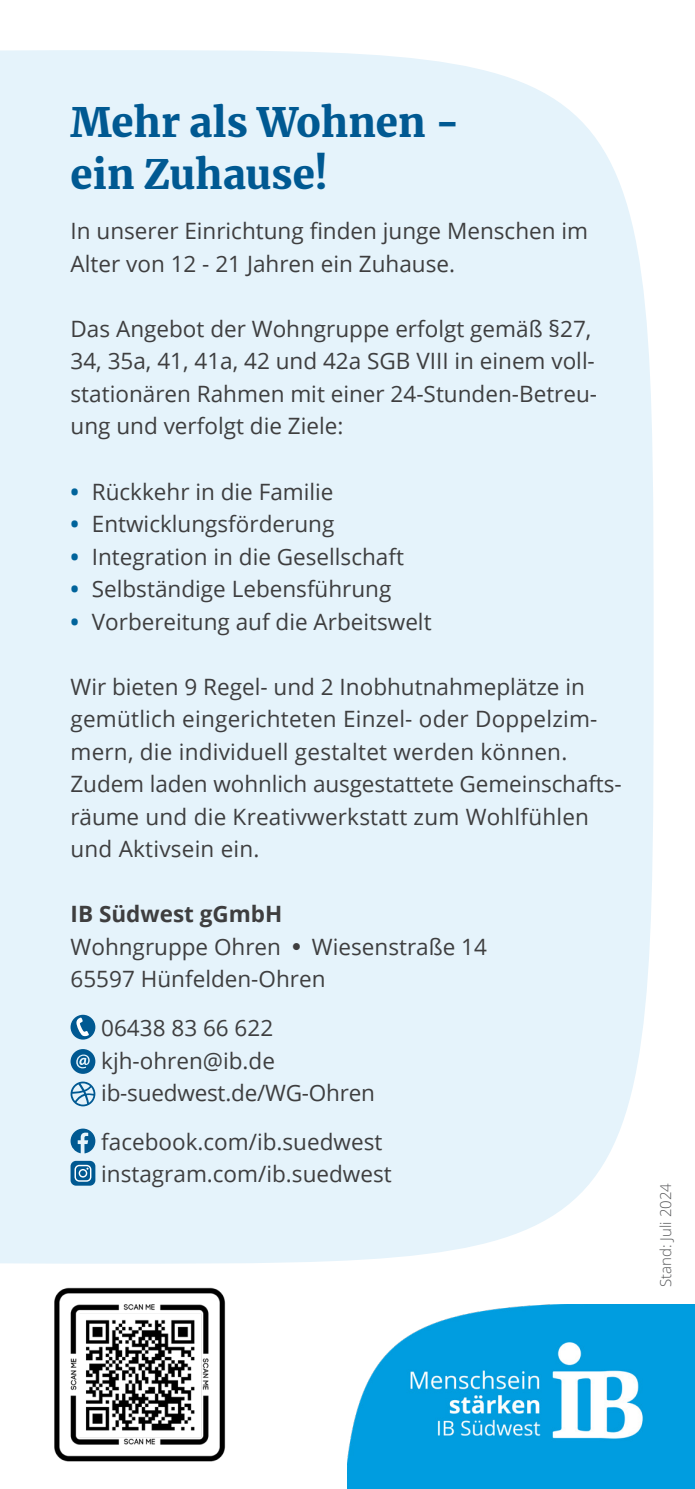
<style>
.page{position:relative;width:695px;height:1489px;background:#fff}
.page>*{position:absolute;margin:0;border:0;box-sizing:border-box;transform-origin:0 0}
.t1{font:900 40px/52.5px "Merriweather";letter-spacing:.005em;color:#005992}
.t2{font:22.5px/32.5px "Open Sans";color:#3e3e3f}
.t3{font:700 22.5px "Open Sans";color:#3e3e3f}
.t4{font:300 15px "Open Sans";color:#57585a}
.s1{font-weight:700;color:#00639b}
.s2{font-family:"Helvetica";font-stretch:condensed}
</style>
<div class="page">
<div style="left:0;top:50px;width:653px;height:1213px;background:#e5f3fb"></div>
<div style="left:71px;top:1014px;width:24px;height:25px;background:#005992;border-radius:50%"></div>
<svg style="left:76px;top:1017px;width:13px;height:19px"></svg>
<svg style="left:71px;top:1048px;width:24px;height:25px"></svg>
<svg style="left:71px;top:1081px;width:24px;height:25px"></svg>
<svg style="left:71px;top:1128px;width:24px;height:25px"></svg>
<div style="left:71px;top:1160px;width:24px;height:25px;background:#005992;border-radius:5px"></div>
<svg style="left:74px;top:1164px;width:17px;height:17px"></svg>
<img style="left:54px;top:1287px;width:172px;height:175px">
<img style="left:347px;top:1304px;width:347px;height:184px">
<p class="t1" style="left:71px;top:95px;width:391px">Mehr als Wohnen - ein Zuhause!</p>
<p class="t2" style="left:71px;top:214px;width:519px">In unserer Einrichtung finden junge Menschen im<br>Alter von 12 - 21 Jahren ein Zuhause.</p>
<p class="t2" style="left:71px;top:312px;width:528px">Das Angebot der Wohngruppe erfolgt gemäß §27, 34, 35a, 41, 41a, 42 und 42a SGB VIII in einem voll&shy;stationären Rahmen mit einer 24-Stunden-Betreu&shy;ung und verfolgt die Ziele:</p>
<p class="t2" style="left:71px;top:474px;width:264px"><span class="s1">•</span> Rückkehr in die Familie</p>
<p class="t2" style="left:71px;top:507px;width:265px"><span class="s1">•</span> Entwicklungsförderung</p>
<p class="t2" style="left:71px;top:539px;width:335px"><span class="s1">•</span> Integration in die Gesellschaft</p>
<p class="t2" style="left:71px;top:572px;width:322px"><span class="s1">•</span> Selbständige Lebensführung</p>
<p class="t2" style="left:71px;top:604px;width:362px"><span class="s1">•</span> Vorbereitung auf die Arbeitswelt</p>
<p class="t2" style="left:71px;top:669px;width:528px">Wir bieten 9 Regel- und 2 Inobhutnahmeplätze in gemütlich eingerichteten Einzel- oder Doppelzim&shy;mern, die individuell gestaltet werden können.</p>
<p class="t2" style="left:71px;top:767px;width:552px">Zudem laden wohnlich ausgestattete Gemeinschafts&shy;räume und die Kreativwerkstatt zum Wohlfühlen und Aktivsein ein.</p>
<p class="t3" style="left:71px;top:898px;width:213px">IB Südwest gGmbH</p>
<p class="t2" style="left:71px;top:929px;width:418px">Wohngruppe Ohren <span class="s2">•</span> Wiesenstraße 14</p>
<p class="t2" style="left:71px;top:962px;width:256px">65597 Hünfelden-Ohren</p>
<p class="t2" style="left:101px;top:1010px;width:175px">06438 83 66 622 kjh-ohren@ib.de</p>
<p class="t2" style="left:101px;top:1075px;width:275px">ib-suedwest.de/WG-Ohren</p>
<p class="t2" style="left:101px;top:1124px;width:282px">facebook.com/ib.suedwest</p>
<p class="t2" style="left:101px;top:1157px;width:292px">instagram.com/ib.suedwest</p>
<p class="t4" style="left:655px;top:1286px;width:105px;rotate:-90deg">Stand: Juli 2024</p>
</div>
